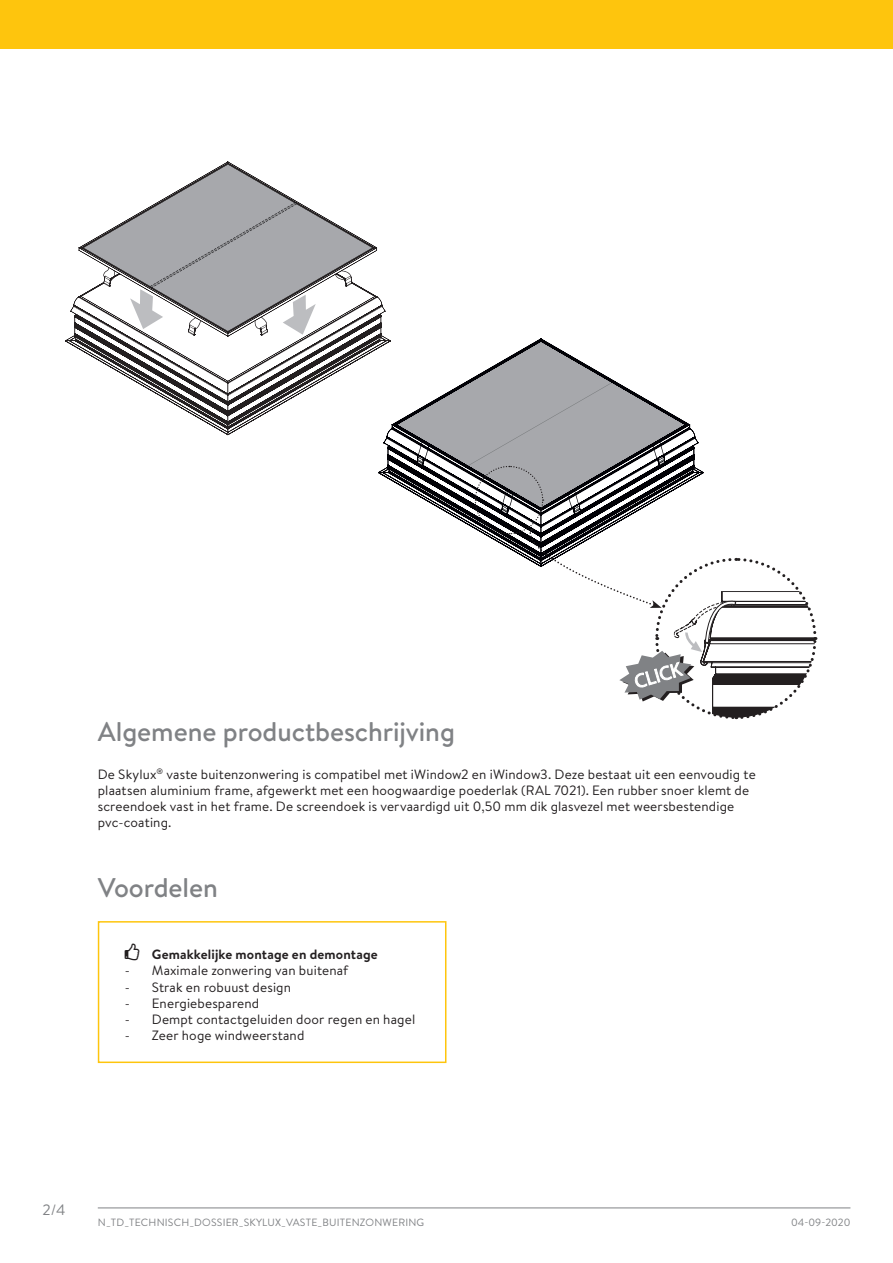
<style>
.page{position:relative;width:893px;height:1263px;background:#fff}
.page>*{position:absolute;margin:0;border:0;box-sizing:border-box;transform-origin:0 0}
.Titel_2{font:500 27px "Brandon Text";letter-spacing:-.005em;color:#808285}
.t1{font:15px "Brandon Text";color:#808285}
.tekst{font:13.5px/16.2px "Brandon Text";letter-spacing:.01em;color:#231f20}
.tekst_insprong{font:13.5px "Brandon Text";letter-spacing:.01em;color:#231f20}
.tekst_insprong-2{font:700 13.5px "Brandon Text";letter-spacing:.01em;color:#231f20}
.t2{font:10.5px "Brandon Text";letter-spacing:.02em;color:#808285}
</style>
<div class="page">
<hr style="left:98px;top:1207px;width:752px;height:1px;background:#808285">
<div style="left:0;top:0;width:893px;height:49px;background:#fec50d"></div>
<div style="left:98px;top:921px;width:348px;height:142px;border:2px solid #fec50d"></div>
<svg style="left:65px;top:162px;width:321px;height:273px"></svg>
<svg style="left:83px;top:164px;width:290px;height:171px"></svg>
<svg style="left:378px;top:338px;width:319px;height:158px;fill:#a7a8ac"></svg>
<svg style="left:417px;top:440px;width:401px;height:280px"></svg>
<p class="Titel_2" style="left:98px;top:713px;width:359px">Algemene productbeschrijving</p>
<p class="tekst" style="left:98px;top:766px;width:659px">De Skylux<sup>®</sup> vaste buitenzonwering is compatibel met iWindow2 en iWindow3. Deze bestaat uit een eenvoudig te plaatsen aluminium frame, afgewerkt met een hoogwaardige poederlak (RAL 7021). Een rubber snoer klemt de screendoek vast in het frame. De screendoek is vervaardigd uit 0,50 mm dik glasvezel met weersbestendige</p>
<p class="tekst" style="left:98px;top:814px;width:75px">pvc-coating.</p>
<p class="Titel_2" style="left:98px;top:869px;width:121px">Voordelen</p>
<p class="tekst_insprong-2" style="left:152px;top:945px;width:227px">Gemakkelijke montage en demontage</p>
<p class="tekst_insprong" style="left:125px;top:961px;width:225px">- Maximale zonwering van buitenaf</p>
<p class="tekst_insprong" style="left:125px;top:978px;width:168px">- Strak en robuust design</p>
<p class="tekst_insprong" style="left:125px;top:994px;width:136px">- Energiebesparend</p>
<p class="tekst_insprong" style="left:125px;top:1010px;width:292px">- Dempt contactgeluiden door regen en hagel</p>
<p class="tekst_insprong" style="left:125px;top:1026px;width:181px">- Zeer hoge windweerstand</p>
<p class="t1" style="left:43px;top:1199px;width:24px">2/4</p>
<p class="t2" style="left:98px;top:1215px;width:328px">N_TD_TECHNISCH_DOSSIER_SKYLUX_VASTE_BUITENZONWERING</p>
<p class="t2" style="left:791px;top:1215px;width:61px">04-09-2020</p>
</div>
